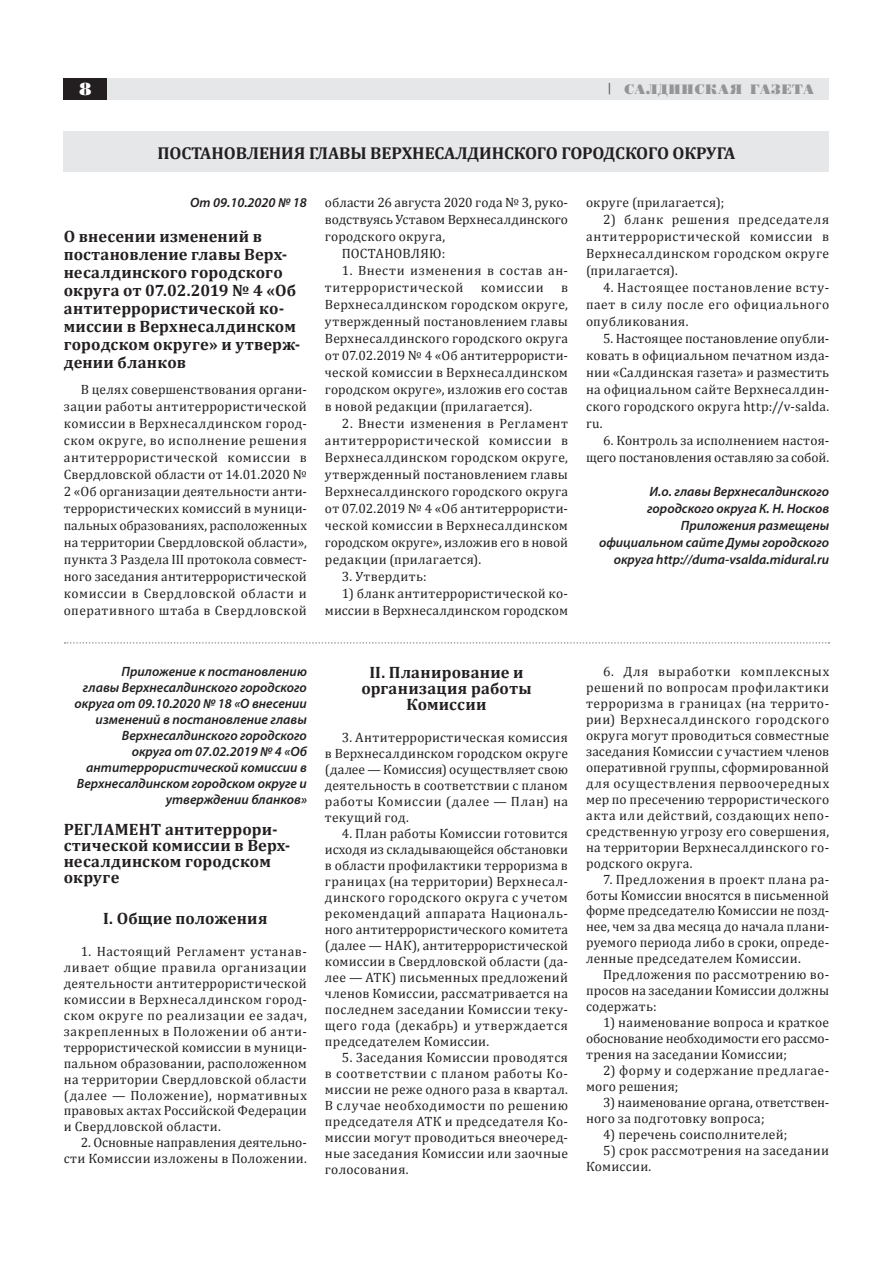
<style>
.page{position:relative;width:893px;height:1263px;background:#fff}
.page>*{position:absolute;margin:0;border:0;box-sizing:border-box;transform-origin:0 0}
.t1{font:700 17.25px "Cambria";letter-spacing:-.005em;color:#231f20}
.t2{font:17.25px "ez Poster";color:#fff}
.t3{font:700 16.5px/18px "Cambria";letter-spacing:.01em;color:#231f20}
.t4{font:13.5px/15.9px "Cambria";letter-spacing:.02em;color:#231f20;text-align:justify}
.t5{font:italic 600 13.5px/15.9px "Myriad Pro";color:#231f20;text-align:right}
.t6{font:13.5px/17px "Cambria";color:#231f20;text-align:right}
.t7{font:13.5px/17px "Cambria";letter-spacing:.045em;color:#231f20}
.t8{font:13.5px "Cambria";letter-spacing:-.005em;color:#231f20}
.t9{font:13.5px "ez Poster";letter-spacing:.02em;color:#939598}
.t10{font:13.5px "Cambria";letter-spacing:.04em;color:#231f20}
.s1{font-family:"Franklin Gothic";color:#57585a}
</style>
<div class="page">
<div style="left:104px;top:78px;width:725px;height:21px;background:#e6e7e9"></div>
<div style="left:64px;top:78px;width:43px;height:21px;background:#231f20"></div>
<div style="left:64px;top:132px;width:765px;height:40px;background:#e6e7e9"></div>
<svg style="left:65px;top:642px;width:764px;height:2px"></svg>
<p class="t2" style="left:79px;top:80px;width:14px">8</p>
<p class="t9" style="left:606px;top:82px;width:210px"><span class="s1">|</span> САЛДИНСКАЯ ГАЗЕТА</p>
<p class="t1" style="left:157px;top:141px;width:580px">ПОСТАНОВЛЕНИЯ ГЛАВЫ ВЕРХНЕСАЛДИНСКОГО ГОРОДСКОГО ОКРУГА</p>
<p class="t5" style="left:190px;top:194px;width:118px">От 09.10.2020 № 18</p>
<p class="t3" style="left:64px;top:227px;width:238px">О внесении изменений в постановление главы Верх&shy;несалдинского городского округа от 07.02.2019 № 4 «Об антитеррористической ко&shy;миссии в Верхнесалдинском городском округе» и утверж&shy;дении бланков</p>
<p class="t4" style="left:64px;top:381px;width:245px;line-height:17px;text-indent:17px">В целях совершенствования органи&shy;зации работы антитеррористической комиссии в Верхнесалдинском город&shy;ском округе, во исполнение решения антитеррористической комиссии в Свердловской области от 14.01.2020 № 2 «Об организации деятельности анти&shy;террористических комиссий в муници&shy;пальных образованиях, расположенных на территории Свердловской области», пункта 3 Раздела III протокола совмест&shy;ного заседания антитеррористической комиссии в Свердловской области и оперативного штаба в Свердловской</p>
<p class="t6" style="left:325px;top:194px;width:245px">области 26 августа 2020 года № 3, руко-</p>
<p class="t8" style="left:325px;top:212px;width:245px">водствуясь Уставом Верхнесалдинского</p>
<p class="t4" style="left:325px;top:229px;width:122px">городского округа,</p>
<p class="t4" style="left:342px;top:246px;width:105px">ПОСТАНОВЛЯЮ:</p>
<p class="t7" style="left:325px;top:262px;width:245px;text-indent:17px">1. Внести изменения в состав ан&shy;титеррористической</p>
<p class="t4" style="left:586px;top:195px;width:140px">округе (прилагается);</p>
<p class="t4" style="left:586px;top:211px;width:245px;line-height:17px;text-indent:17px">2) бланк решения председателя антитеррористической комиссии в Верхнесалдинском городском округе (прилагается).</p>
<p class="t4" style="left:586px;top:279px;width:245px;line-height:17px;text-indent:17px">4. Настоящее постановление всту&shy;пает в силу после его официального опубликования.</p>
<p class="t4" style="left:586px;top:330px;width:245px;line-height:17px;text-indent:17px">5. Настоящее постановление опубли&shy;ковать в официальном печатном изда&shy;нии «Салдинская газета» и разместить на официальном сайте Верхнесалдин&shy;ского городского округа http://v-salda. ru.</p>
<p class="t6" style="left:586px;top:432px;width:245px">6. Контроль за исполнением настоя&shy;щего постановления оставляю за собой.</p>
<p class="t5" style="left:599px;top:483px;width:232px;line-height:17px">И.о. главы Верхнесалдинского городского округа К. Н. Носков<br>Приложения размещены официальном сайте Думы городского округа http://duma-vsalda.midural.ru</p>
<p class="t10" style="left:481px;top:280px;width:65px">комиссии</p>
<p class="t4" style="left:325px;top:279px;width:245px;line-height:17px;text-indent:236px">в Верхнесалдинском городском округе, утвержденный постановлением главы Верхнесалдинского городского округа от 07.02.2019 № 4 «Об антитеррористи&shy;ческой комиссии в Верхнесалдинском городском округе», изложив его состав в новой редакции (прилагается).</p>
<p class="t4" style="left:325px;top:415px;width:245px;line-height:17px;text-indent:17px">2. Внести изменения в Регламент антитеррористической комиссии в Верхнесалдинском городском округе, утвержденный постановлением главы Верхнесалдинского городского округа от 07.02.2019 № 4 «Об антитеррористи&shy;ческой комиссии в Верхнесалдинском городском округе», изложив его в новой редакции (прилагается).</p>
<p class="t4" style="left:342px;top:569px;width:86px">3. Утвердить:</p>
<p class="t4" style="left:325px;top:585px;width:245px;line-height:17px;text-align:right">1) бланк антитеррористической ко&shy;миссии в Верхнесалдинском городском</p>
<p class="t5" style="left:75px;top:663px;width:234px">Приложение к постановлению<br>главы Верхнесалдинского городского округа от 09.10.2020 № 18 «О внесении изменений в постановление главы<br>Верхнесалдинского городского<br>округа от 07.02.2019 № 4 «Об антитеррористической комиссии в<br>Верхнесалдинском городском округе и утверждении бланков»</p>
<p class="t3" style="left:64px;top:821px;width:228px;line-height:15.9px">РЕГЛАМЕНТ антитеррори&shy;стической комиссии в Верх&shy;несалдинском городском округе</p>
<p class="t3" style="left:103px;top:909px;width:166px">I. Общие положения</p>
<p class="t4" style="left:64px;top:943px;width:245px;text-indent:17px">1. Настоящий Регламент устанав&shy;ливает общие правила организации деятельности антитеррористической комиссии в Верхнесалдинском город&shy;ском округе по реализации ее задач, закрепленных в Положении об анти&shy;террористической комиссии в муници&shy;пальном образовании, расположенном на территории Свердловской области (далее — Положение), нормативных правовых актах Российской Федерации и Свердловской области.</p>
<p class="t4" style="left:64px;top:1135px;width:245px;text-align:right">2. Основные направления деятельно&shy;сти Комиссии изложены в Положении.</p>
<p class="t3" style="left:361px;top:664px;width:172px;line-height:15.9px;text-align:center">II. Планирование и организация работы<br>Комиссии</p>
<p class="t4" style="left:325px;top:730px;width:245px;text-indent:17px">3. Антитеррористическая комиссия в Верхнесалдинском городском округе (далее — Комиссия) осуществляет свою деятельность в соответствии с планом работы Комиссии (далее — План) на текущий год.</p>
<p class="t4" style="left:325px;top:825px;width:245px;text-indent:17px">4. План работы Комиссии готовится исходя из складывающейся обстановки в области профилактики терроризма в границах (на территории) Верхнесал&shy;динского городского округа с учетом рекомендаций аппарата Националь&shy;ного антитеррористического комитета (далее — НАК), антитеррористической комиссии в Свердловской области (да&shy;лее — АТК) письменных предложений членов Комиссии, рассматривается на последнем заседании Комиссии теку&shy;щего года (декабрь) и утверждается председателем Комиссии.</p>
<p class="t4" style="left:325px;top:1049px;width:245px;text-indent:17px">5. 3аседания Комиссии проводятся в соответствии с планом работы Ко&shy;миссии не реже одного раза в квартал.<br>В случае необходимости по решению председателя АТК и председателя Ко&shy;миссии могут проводиться внеочеред&shy;ные заседания Комиссии или заочные голосования.</p>
<p class="t4" style="left:586px;top:663px;width:245px;text-indent:17px">6. Для выработки комплексных решений по вопросам профилактики терроризма в границах (на террито&shy;рии) Верхнесалдинского городского округа могут проводиться совместные заседания Комиссии с участием членов оперативной группы, сформированной для осуществления первоочередных мер по пресечению террористического акта или действий, создающих непо&shy;средственную угрозу его совершения, на территории Верхнесалдинского го&shy;родского округа.</p>
<p class="t4" style="left:586px;top:871px;width:245px;text-indent:17px">7. Предложения в проект плана ра&shy;боты Комиссии вносятся в письменной форме председателю Комиссии не позд&shy;нее, чем за два месяца до начала плани&shy;руемого периода либо в сроки, опреде&shy;ленные председателем Комиссии.</p>
<p class="t4" style="left:586px;top:967px;width:245px;text-indent:17px">Предложения по рассмотрению во&shy;просов на заседании Комиссии должны содержать:</p>
<p class="t4" style="left:586px;top:1015px;width:245px;text-indent:17px">1) наименование вопроса и краткое обоснование необходимости его рассмо&shy;трения на заседании Комиссии;</p>
<p class="t4" style="left:586px;top:1062px;width:245px;text-indent:17px">2) форму и содержание предлагае&shy;мого решения;</p>
<p class="t4" style="left:586px;top:1094px;width:245px;text-indent:17px">3) наименование органа, ответствен&shy;ного за подготовку вопроса;</p>
<p class="t4" style="left:603px;top:1126px;width:186px">4) перечень соисполнителей;</p>
<p class="t4" style="left:586px;top:1142px;width:245px;text-indent:17px">5) срок рассмотрения на заседании<br>Комиссии.</p>
</div>
